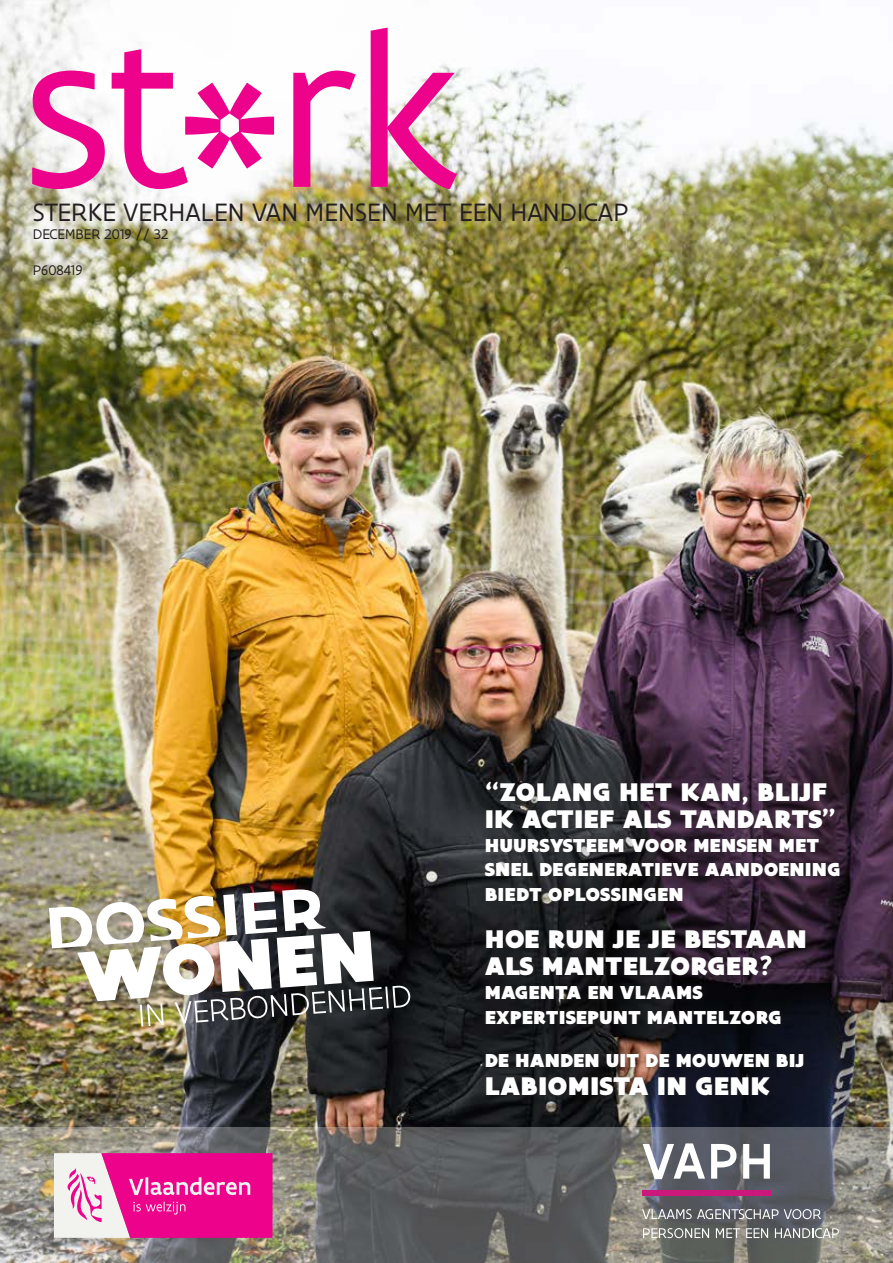
<style>
.page{position:relative;width:893px;height:1263px;background:#fff}
.page>*{position:absolute;margin:0;border:0;box-sizing:border-box;transform-origin:0 0}
.t1{font:225px "Flanders Art Sans Pro";color:#ed028c}
.ART_BodyTekst{font:900 27.45px/27.5px "Flanders Art Sans Pro";letter-spacing:.005em;color:#fff}
.t2{font:27px "Flanders Art Sans Pro";letter-spacing:.005em;color:#231f20}
.ART_BodyTekst-2{font:900 20.1px/24.2px "Flanders Art Sans Pro";letter-spacing:.005em;color:#fff}
.t3{font:15px "Flanders Art Sans Pro";color:#231f20}
</style>
<div class="page">
<img style="left:0;top:0;width:893px;height:1127px">
<svg style="left:0;top:1127px;width:893px;height:136px;background:#72726f"></svg>
<svg style="left:54px;top:1153px;width:218px;height:85px"></svg>
<svg style="left:643px;top:1143px;width:62px;height:36px"></svg>
<svg style="left:711px;top:1144px;width:25px;height:34px"></svg>
<svg style="left:743px;top:1144px;width:27px;height:34px"></svg>
<div style="left:642px;top:1190px;width:128px;height:6px;background:#ca187b"></div>
<svg style="left:642px;top:1209px;width:179px;height:10px;background:#8a8c90"></svg>
<svg style="left:643px;top:1228px;width:66px;height:10px"></svg>
<svg style="left:716px;top:1228px;width:24px;height:10px"></svg>
<svg style="left:746px;top:1228px;width:22px;height:10px"></svg>
<svg style="left:775px;top:1228px;width:64px;height:10px"></svg>
<div style="left:479px;top:773px;width:371px;height:330px;background:#231f20;opacity:.5"></div>
<div style="left:43px;top:884px;width:379px;height:154px;background:#231f20;opacity:.15"></div>
<img style="left:49px;top:889px;width:361px;height:137px">
<p class="t1" style="left:22px;top:-25px;width:439px">st*rk</p>
<p class="t2" style="left:33px;top:196px;width:597px">STERKE VERHALEN VAN MENSEN MET EEN HANDICAP</p>
<p class="t3" style="left:33px;top:225px;width:137px">DECEMBER 2019 // 32</p>
<p class="t3" style="left:33px;top:261px;width:51px">P608419</p>
<p class="ART_BodyTekst" style="left:485px;top:779px;width:353px">“ZOLANG HET KAN, BLIJF<br>IK ACTIEF ALS TANDARTS”</p>
<p class="ART_BodyTekst-2" style="left:485px;top:834px;width:357px">HUURSYSTEEM VOOR MENSEN MET<br>SNEL DEGENERATIEVE AANDOENING<br>BIEDT OPLOSSINGEN</p>
<p class="ART_BodyTekst" style="left:485px;top:926px;width:324px">HOE RUN JE JE BESTAAN<br>ALS MANTELZORGER?</p>
<p class="ART_BodyTekst-2" style="left:485px;top:981px;width:298px">MAGENTA EN VLAAMS<br>EXPERTISEPUNT MANTELZORG</p>
<p class="ART_BodyTekst-2" style="left:485px;top:1049px;width:321px">DE HANDEN UIT DE MOUWEN BIJ</p>
<p class="ART_BodyTekst" style="left:485px;top:1073px;width:287px">LABIOMISTA IN GENK</p>
</div>
